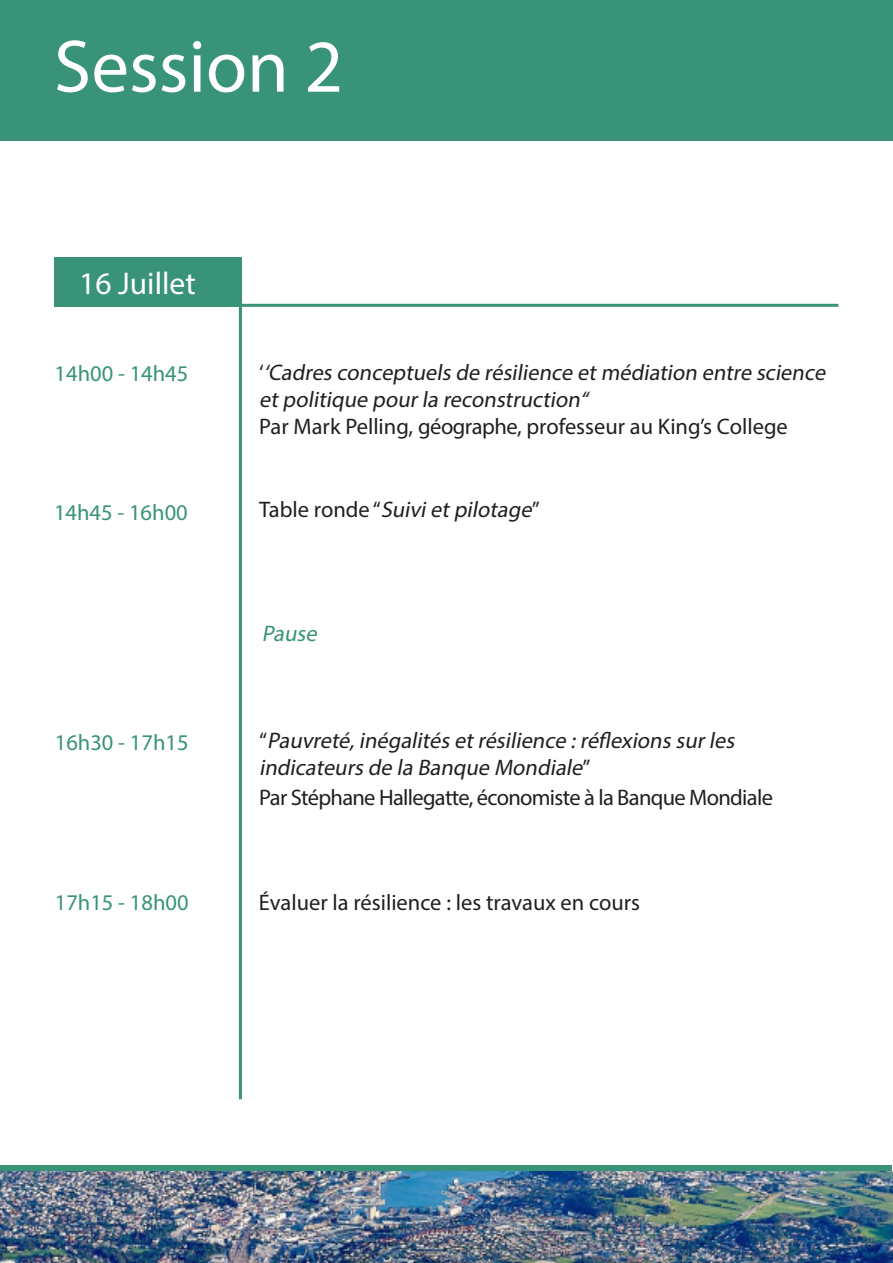
<style>
.page{position:relative;width:893px;height:1263px;background:#fff}
.page>*{position:absolute;margin:0;border:0;box-sizing:border-box;transform-origin:0 0}
.t1{font:75px "Myriad Pro";color:#fff}
.t2{font:31.5px "Myriad Pro";color:#fff}
.t3{font:italic 22.5px/27px "Myriad Pro";color:#231f20}
.t4{font:22.5px "Myriad Pro";letter-spacing:-.01em;color:#231f20}
.t5{font:22.5px "Myriad Pro";letter-spacing:-.03em;color:#231f20}
.t6{font:22.5px "Myriad Pro";color:#389378}
.t7{font:italic 22.5px "Myriad Pro";color:#389378}
.s1{font-style:normal}
</style>
<div class="page">
<div style="left:0;top:0;width:893px;height:140px;background:#389378"></div>
<div style="left:54px;top:257px;width:188px;height:50px;background:#389378"></div>
<hr style="left:238px;top:304px;width:600px;height:3px;background:#389378">
<div style="left:0;top:1165px;width:891px;height:6px;background:#389378"></div>
<img style="left:0;top:1171px;width:893px;height:92px">
<hr style="left:239px;top:280px;width:3px;height:819px;background:#389378">
<p class="t1" style="left:54px;top:20px;width:291px">Session 2</p>
<p class="t2" style="left:79px;top:264px;width:118px">16 Juillet</p>
<p class="t6" style="left:55px;top:359px;width:135px">14h00 - 14h45</p>
<p class="t3" style="left:259px;top:359px;width:572px"><span class="s1">‘</span> ‘Cadres conceptuels de résilience etmédiation entre science etpolitique pourla reconstruction‘‘</p>
<p class="t4" style="left:259px;top:413px;width:530px">Par Mark Pelling, géographe, professeur au King’s College</p>
<p class="t6" style="left:54px;top:498px;width:135px">14h45 - 16h00</p>
<p class="t3" style="left:259px;top:496px;width:282px"><span class="s1">Ta b l e ro n d e “</span> Suivietpilotage<span class="s1">”</span></p>
<p class="t7" style="left:262px;top:620px;width:61px">Pause</p>
<p class="t6" style="left:55px;top:729px;width:135px">16h30 - 17h15</p>
<p class="t3" style="left:259px;top:726px;width:481px"><span class="s1">‘‘</span> Pauvreté,inégalités etrésilience :réflexions surles indicateurs de la Banque Mondiale<span class="s1">’’</span></p>
<p class="t5" style="left:259px;top:783px;width:515px">Par Stéphane Hallegatte, économiste à la Banque Mondiale</p>
<p class="t6" style="left:55px;top:889px;width:135px">17h15 - 18h00</p>
<p class="t4" style="left:259px;top:889px;width:383px">Évaluer la résilience : les travaux en cours</p>
</div>
